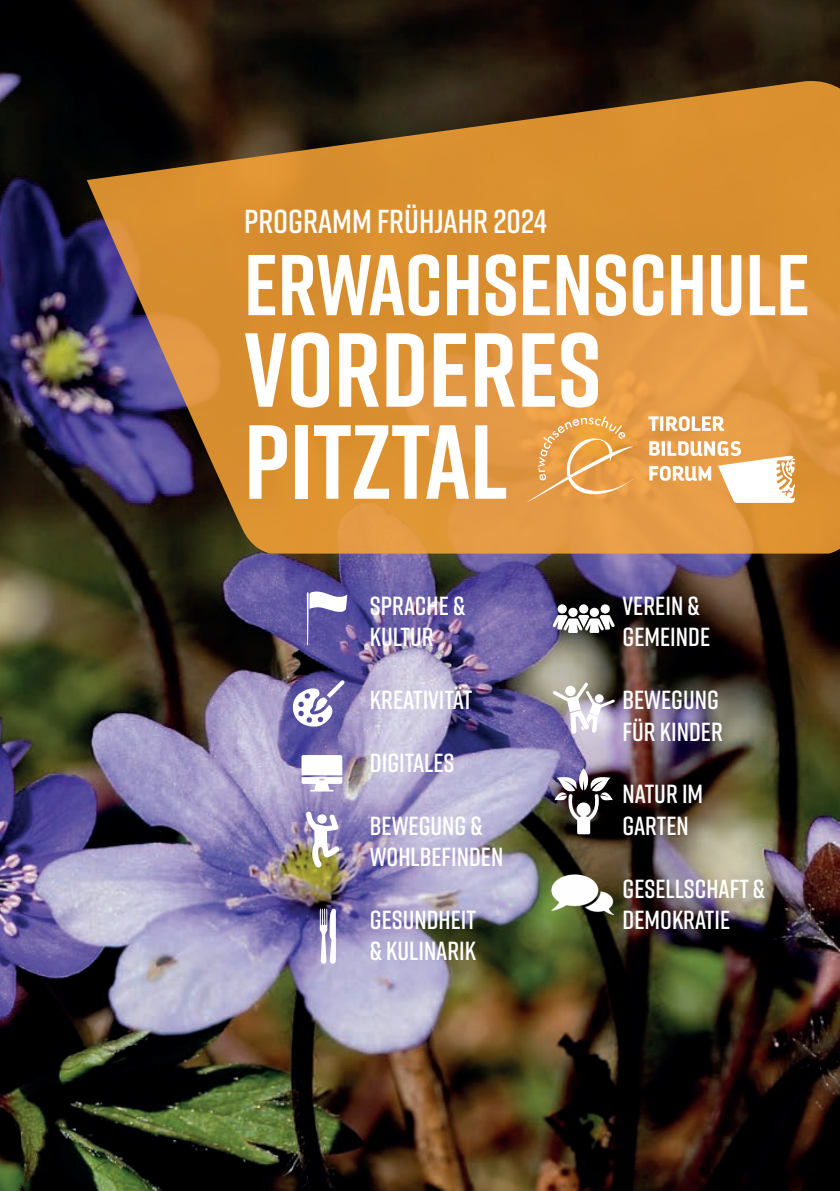
<style>
.page{position:relative;width:840px;height:1191px;background:#fff}
.page>*{position:absolute;margin:0;border:0;box-sizing:border-box;transform-origin:0 0}
.t1{font:700 104.8px/92px "Rift";color:#fff}
.t2{font:700 86px "Rift";color:#fff}
.t3{font:600 33.2px "Rift";color:#fff}
.t4{font:600 26.2px/31.4px "Rift";color:#fff}
</style>
<div class="page">
<img style="left:0;top:0;width:839px;height:1191px">
<svg style="left:87px;top:80px;width:752px;height:473px;background:#b97c35"></svg>
<svg style="left:526px;top:416px;width:105px;height:86px;background:#e9a757"></svg>
<svg style="left:648px;top:416px;width:75px;height:15px"></svg>
<svg style="left:649px;top:441px;width:145px;height:62px"></svg>
<svg style="left:306px;top:591px;width:41px;height:54px"></svg>
<svg style="left:552px;top:682px;width:62px;height:52px"></svg>
<svg style="left:293px;top:680px;width:51px;height:46px"></svg>
<svg style="left:319px;top:908px;width:17px;height:55px"></svg>
<svg style="left:306px;top:811px;width:33px;height:56px"></svg>
<div style="left:317px;top:814px;width:9px;height:9px;background:#fff;border-radius:50%"></div>
<svg style="left:554px;top:768px;width:58px;height:66px"></svg>
<svg style="left:301px;top:755px;width:41px;height:36px"></svg>
<img style="left:551px;top:874px;width:61px;height:40px">
<svg style="left:552px;top:615px;width:62px;height:18px"></svg>
<div style="left:557px;top:604px;width:9px;height:9px;background:#fff;border-radius:50%"></div>
<div style="left:568px;top:608px;width:9px;height:9px;background:#fff;border-radius:50%"></div>
<svg style="left:578px;top:604px;width:10px;height:9px"></svg>
<div style="left:600px;top:604px;width:9px;height:9px;background:#fff;border-radius:50%"></div>
<div style="left:589px;top:608px;width:9px;height:9px;background:#fff;border-radius:50%"></div>
<p class="t3" style="left:244px;top:198px;width:304px">PROGRAMM FRÜHJAHR 2024</p>
<h2 class="t2" style="left:244px;top:223px;width:567px">ERWACHSENSCHULE</h2>
<h1 class="t1" style="left:244px;top:322px;width:358px">VORDERES<br>PITZTAL</h1>
<p class="t4" style="left:370px;top:589px;width:97px">SPRACHE &amp;<br>KULTUR</p>
<p class="t4" style="left:370px;top:683px;width:104px">KREATIVITÄT</p>
<p class="t4" style="left:370px;top:746px;width:86px">DIGITALES</p>
<p class="t4" style="left:370px;top:809px;width:135px">BEWEGUNG &amp;<br>WOHLBEFINDEN</p>
<p class="t4" style="left:370px;top:903px;width:108px">GESUNDHEIT &amp; KULINARIK</p>
<p class="t4" style="left:622px;top:589px;width:89px">VEREIN &amp;<br>GEMEINDE</p>
<p class="t4" style="left:622px;top:683px;width:102px">BEWEGUNG<br>FÜR KINDER</p>
<p class="t4" style="left:622px;top:778px;width:82px">NATUR IM<br>GARTEN</p>
<p class="t4" style="left:622px;top:872px;width:144px">GESELLSCHAFT &amp;<br>DEMOKRATIE</p>
</div>
